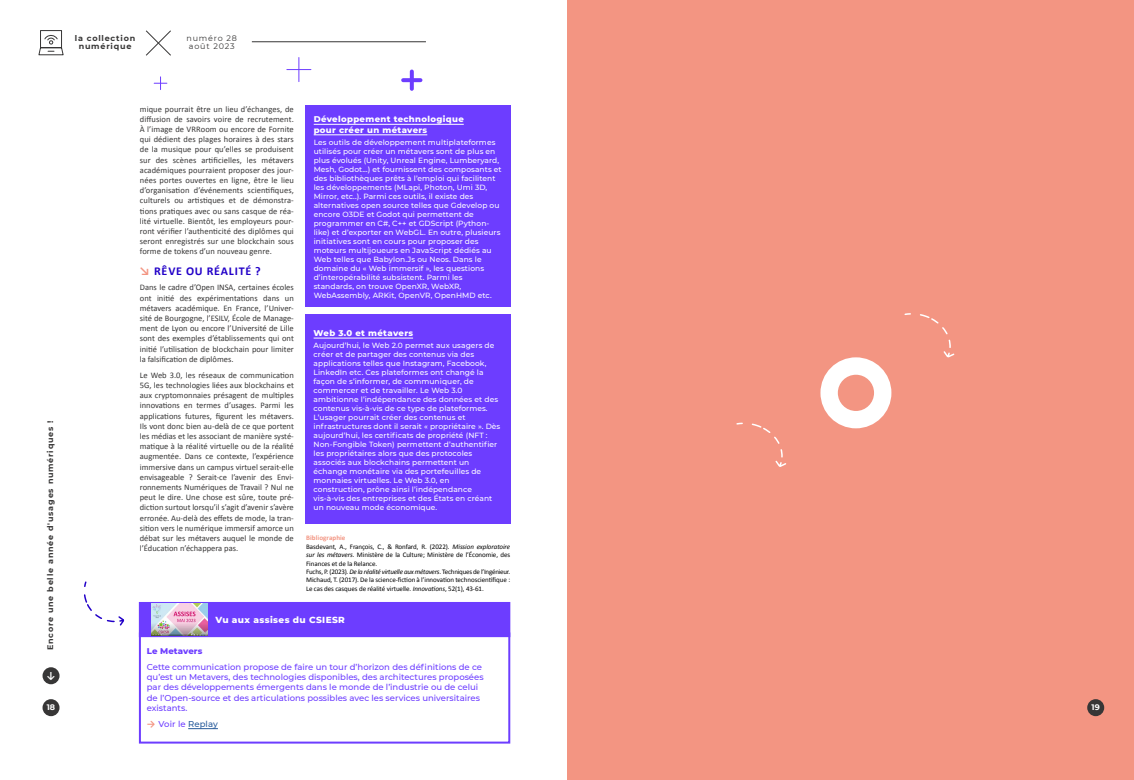
<style>
.page{position:relative;width:1134px;height:780px;background:#fff}
.page>*{position:absolute;margin:0;border:0;box-sizing:border-box;transform-origin:0 0}
.t1{font:700 12px "Calibri";letter-spacing:.07em;color:#2200c8}
.t2{font:700 10px "Calibri";color:#fff}
.t3{font:800 9px "Montserrat";letter-spacing:.04em;color:#fff}
.t4{font:8.5px/10.2px "Calibri";color:#373636;text-align:justify}
.t5{font:500 8.5px/10.2px "Montserrat";color:#6d3dff}
.t6{font:800 8.5px/10.5px "Montserrat";letter-spacing:.04em;color:#fff}
.t7{font:800 8.5px "Montserrat";letter-spacing:.01em;color:#6d3dff}
.t8{font:700 8px/8px "Montserrat";letter-spacing:.1em;color:#373636;text-align:center}
.t9{font:8px/8px "Montserrat";letter-spacing:.1em;color:#373636}
.t10{font:700 8px "Montserrat";color:#fff}
.t11{font:500 7.5px/9px "Montserrat";letter-spacing:.01em;color:#fff}
.t12{font:7px/8.4px "Calibri";letter-spacing:-.01em;color:#000}
.s1{color:#f39582}
.s2{font-weight:700;color:#f39582}
.s3{font-style:italic}
.s4{font-family:"Calibri";font-weight:700;font-size:9.5px;color:#f39582}
.s5{color:#275b9b}
</style>
<div class="page">
<hr style="left:252px;top:41px;width:174px;height:1px;background:#373636">
<div style="left:43px;top:667px;width:17px;height:17px;background:#373636;border-radius:50%"></div>
<svg style="left:38px;top:30px;width:26px;height:26px"></svg>
<svg style="left:146px;top:30px;width:25px;height:26px"></svg>
<div style="left:43px;top:699px;width:17px;height:17px;background:#373636;border-radius:50%"></div>
<div style="left:567px;top:0;width:567px;height:780px;background:#f39582"></div>
<div style="left:820px;top:357px;width:71px;height:71px;background:#fff;border-radius:50%"></div>
<div style="left:838px;top:375px;width:36px;height:36px;background:#f39582;border-radius:50%"></div>
<div style="left:735px;top:422px;width:52px;height:46px;background:#f39582"></div>
<div style="left:903px;top:312px;width:53px;height:46px;background:#f39582"></div>
<div style="left:1087px;top:699px;width:17px;height:17px;background:#373636;border-radius:50%"></div>
<div style="left:305px;top:105px;width:205px;height:201px;background:#6d3dff"></div>
<hr style="left:314px;top:124px;width:150px;height:1px;background:#fff">
<hr style="left:314px;top:134px;width:113px;height:1px;background:#fff">
<div style="left:305px;top:314px;width:205px;height:210px;background:#6d3dff"></div>
<hr style="left:314px;top:338px;width:99px;height:1px;background:#fff">
<svg style="left:154px;top:77px;width:13px;height:13px"></svg>
<svg style="left:410px;top:71px;width:4px;height:18px"></svg>
<svg style="left:403px;top:78px;width:17px;height:4px"></svg>
<svg style="left:287px;top:57px;width:24px;height:25px"></svg>
<div style="left:139px;top:602px;width:371px;height:35px;background:#6d3dff"></div>
<svg style="left:84px;top:581px;width:41px;height:45px"></svg>
<div style="left:139px;top:632px;width:371px;height:111px;border:2px solid #6d3dff"></div>
<hr style="left:188px;top:728px;width:30px;height:1px;background:#275b9b">
<img style="left:151px;top:603px;width:57px;height:32px">
<p class="t8" style="left:75px;top:34px;width:62px">la collection numérique</p>
<p class="t9" style="left:187px;top:34px;width:52px">numéro 28 août 2023</p>
<p class="t4" style="left:140px;top:104px;width:156px">mique pourrait être un lieu d’échanges, de diffusion de savoirs voire de recrutement.<br>À l’image de VRRoom ou encore de Fornite qui dédient des plages horaires à des stars de la musique pour qu’elles se produisent sur des scènes artificielles, les métavers académiques pourraient proposer des jour&shy;nées portes ouvertes en ligne, être le lieu d’organisation d’événements scientifiques, culturels ou artistiques et de démonstra&shy;tions pratiques avec ou sans casque de réa&shy;lité virtuelle. Bientôt, les employeurs pour&shy;ront vérifier l’authenticité des diplômes qui seront enregistrés sur une blockchain sous forme de tokens d’un nouveau genre.</p>
<h1 class="t1" style="left:140px;top:263px;width:122px"><span class="s1">↘</span> RÊVE OU RÉALITÉ ?</h1>
<p class="t4" style="left:140px;top:282px;width:156px">Dans le cadre d’Open INSA, certaines écoles ont initié des expérimentations dans un métavers académique. En France, l’Univer&shy;sité de Bourgogne, l’ESILV, École de Manage&shy;ment de Lyon ou encore l’Université de Lille sont des exemples d’établissements qui ont initié l’utilisation de blockchain pour limiter la falsification de diplômes.</p>
<p class="t4" style="left:140px;top:370px;width:156px">Le Web 3.0, les réseaux de communication 5G, les technologies liées aux blockchains et aux cryptomonnaies présagent de multiples innovations en termes d’usages. Parmi les applications futures, figurent les métavers.<br>Ils vont donc bien au-delà de ce que portent les médias et les associant de manière systé&shy;matique à la réalité virtuelle ou de la réalité augmentée. Dans ce contexte, l’expérience immersive dans un campus virtuel serait-elle envisageable ? Serait-ce l’avenir des Envi&shy;ronnements Numériques de Travail ? Nul ne peut le dire. Une chose est sûre, toute pré&shy;diction surtout lorsqu’il s’agit d’avenir s’avère erronée. Au-delà des effets de mode, la tran&shy;sition vers le numérique immersif amorce un débat sur les métavers auquel le monde de l’Éducation n’échappera pas.</p>
<p class="t6" style="left:314px;top:114px;width:152px">Développement technologique pour créer un métavers</p>
<p class="t11" style="left:314px;top:137px;width:189px">Les outils de développement multiplateformes utilisés pour créer un métavers sont de plus en plus évolués (Unity, Unreal Engine, Lumberyard, Mesh, Godot…) et fournissent des composants et des bibliothèques prêts à l’emploi qui facilitent les développements (MLapi, Photon, Umi 3D, Mirror, etc..). Parmi ces outils, il existe des alternatives open source telles que Gdevelop ou encore O3DE et Godot qui permettent de programmer en C#, C++ et GDScript (Python&shy;like) et d’exporter en WebGL. En outre, plusieurs initiatives sont en cours pour proposer des moteurs multijoueurs en JavaScript dédiés au Web telles que Babylon.Js ou Neos. Dans le domaine du « Web immersif », les questions d’interopérabilité subsistent. Parmi les standards, on trouve OpenXR, WebXR, WebAssembly, ARKit, OpenVR, OpenHMD etc.</p>
<p class="t6" style="left:314px;top:327px;width:101px">Web 3.0 et métavers</p>
<p class="t11" style="left:314px;top:340px;width:188px">Aujourd’hui, le Web 2.0 permet aux usagers de créer et de partager des contenus via des applications telles que Instagram, Facebook, LinkedIn etc. Ces plateformes ont changé la façon de s’informer, de communiquer, de commercer et de travailler. Le Web 3.0 ambitionne l’indépendance des données et des contenus vis-à-vis de ce type de plateformes.<br>L’usager pourrait créer des contenus et infrastructures dont il serait « propriétaire ». Dès aujourd’hui, les certificats de propriété (NFT :<br>Non-Fongible Token) permettent d’authentifier les propriétaires alors que des protocoles associés aux blockchains permettent un échange monétaire via des portefeuilles de monnaies virtuelles. Le Web 3.0, en construction, prône ainsi l’indépendance vis-à-vis des entreprises et des États en créant un nouveau mode économique.</p>
<p class="t12" style="left:306px;top:534px;width:206px"><span class="s2">Bibliographie<br></span>Basdevant, A., François, C., &amp; Ronfard, R. (2022). <span class="s3">Mission exploratoire sur les métavers</span>. Ministère de la Culture; Ministère de l’Économie, des Finances et de la Relance.<br>Fuchs, P. (2023). <span class="s3">De la réalité virtuelle aux métavers</span>. Techniques de l’Ingénieur.<br>Michaud, T. (2017). De la science-fiction à l’innovation technoscientifique :<br>Le cas des casques de réalité virtuelle. <span class="s3">Innovations</span>, 52(1), 43‑61.</p>
<p class="t3" style="left:215px;top:613px;width:131px">Vu aux assises du CSIESR</p>
<p class="t8" style="left:46px;top:650px;width:231px;rotate:-90deg">Encore une belle année d'usages numériques !</p>
<p class="t7" style="left:147px;top:644px;width:57px">Le Metavers</p>
<p class="t5" style="left:147px;top:661px;width:338px">Cette communication propose de faire un tour d’horizon des définitions de ce qu’est un Metavers, des technologies disponibles, des architectures proposées par des développements émergents dans le monde de l’industrie ou de celui de l’Open-source et des articulations possibles avec les services universitaires existants.</p>
<p class="t5" style="left:147px;top:718px;width:73px"><span class="s4">→</span> Voir le <span class="s5">Replay</span></p>
<p class="t2" style="left:46px;top:669px;width:11px">↓</p>
<p class="t10" style="left:47px;top:701px;width:10px">18</p>
<p class="t10" style="left:1091px;top:701px;width:10px">19</p>
</div>
